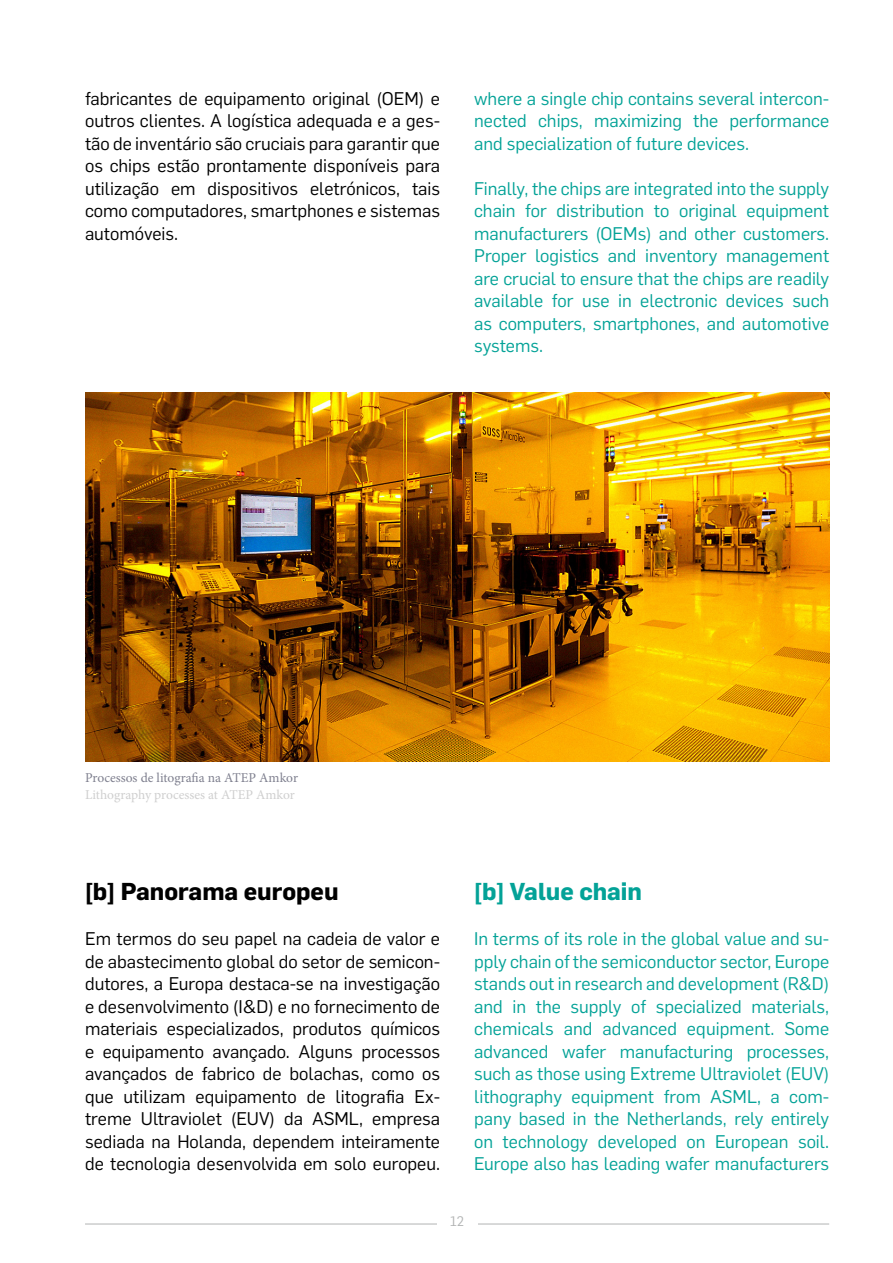
<style>
.page{position:relative;width:893px;height:1263px;background:#fff}
.page>*{position:absolute;margin:0;border:0;box-sizing:border-box;transform-origin:0 0}
.t1{font:700 24px "Flama";color:#000}
.t2{font:700 24px "Flama";color:#03a297}
.t3{font:18px/22.5px "Flama";color:#03a297;text-align:justify}
.t4{font:18px/22.5px "Flama";color:#000;text-align:justify}
.t5{font:13.5px "Minion Pro";color:#7f808f}
.t6{font:13.5px "Minion Pro";color:#cfcfcf}
.t7{font:13.5px "Flama";color:#b1b3b3}
</style>
<div class="page">
<hr style="left:85px;top:1224px;width:744px;height:1px;background:#b1b3b3">
<div style="left:437px;top:1211px;width:40px;height:26px;background:#fff"></div>
<img style="left:85px;top:393px;width:744px;height:368px">
<p class="t4" style="left:85px;top:86px;width:357px">fabricantes de equipamento original (OEM) e outros clientes. A logística adequada e a ges&shy;tão de inventário são cruciais para garantir que os chips estão prontamente disponíveis para utilização em dispositivos eletrónicos, tais como computadores, smartphones e sistemas automóveis.</p>
<p class="t3" style="left:474px;top:86px;width:357px">where a single chip contains several intercon&shy;nected chips, maximizing the performance and specialization of future devices.</p>
<p class="t3" style="left:474px;top:176px;width:357px">Finally, the chips are integrated into the supply chain for distribution to original equipment manufacturers (OEMs) and other customers.<br>Proper logistics and inventory management are crucial to ensure that the chips are readily available for use in electronic devices such as computers, smartphones, and automotive systems.</p>
<p class="t5" style="left:85px;top:769px;width:214px">Processos de litografia na ATEP Amkor</p>
<p class="t6" style="left:85px;top:785px;width:211px">Lithography processes at ATEP Amkor</p>
<h1 class="t1" style="left:85px;top:874px;width:255px">[b] Panorama europeu</h1>
<p class="t4" style="left:85px;top:927px;width:357px">Em termos do seu papel na cadeia de valor e de abastecimento global do setor de semicon&shy;dutores, a Europa destaca-se na investigação e desenvolvimento (I&amp;D) e no fornecimento de materiais especializados, produtos químicos e equipamento avançado. Alguns processos avançados de fabrico de bolachas, como os que utilizam equipamento de litografia Ex&shy;treme Ultraviolet (EUV) da ASML, empresa sediada na Holanda, dependem inteiramente de tecnologia desenvolvida em solo europeu.</p>
<h1 class="t2" style="left:474px;top:874px;width:169px">[b] Value chain</h1>
<p class="t3" style="left:474px;top:927px;width:357px">In terms of its role in the global value and su&shy;pply chain of the semiconductor sector, Europe stands out in research and development (R&amp;D) and in the supply of specialized materials, chemicals and advanced equipment. Some advanced wafer manufacturing processes, such as those using Extreme Ultraviolet (EUV) lithography equipment from ASML, a com&shy;pany based in the Netherlands, rely entirely on technology developed on European soil.<br>Europe also has leading wafer manufacturers</p>
<p class="t7" style="left:450px;top:1211px;width:15px">12</p>
</div>
